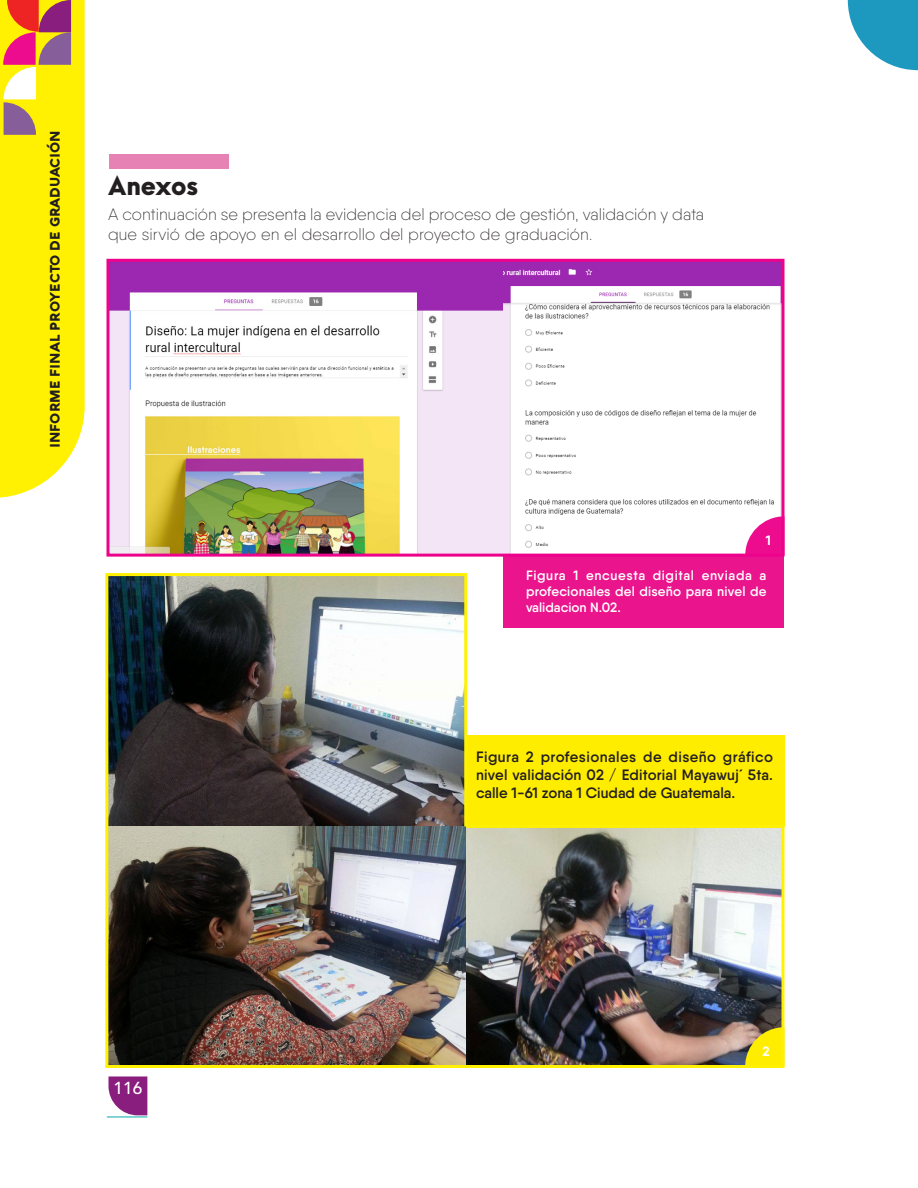
<style>
.page{position:relative;width:918px;height:1188px;background:#fff}
.page>*{position:absolute;margin:0;border:0;box-sizing:border-box;transform-origin:0 0}
.titulos_01{font:800 24px "Arca Majora 3";letter-spacing:-.01em;color:#231f20}
.t1{font:500 17.25px "Avenir LT Std";color:#fff}
.cuerpo_de_texto{font:200 16.5px/19.8px "Qanelas Soft";letter-spacing:.005em;color:#231f20}
.cuerpecitos_10_pts{font:600 15px/18px "Qanelas Soft";color:#231f20;text-align:justify}
.cuerpecitos_10_pts-2{font:600 13.5px/16.2px "Qanelas Soft";letter-spacing:.015em;color:#fff;text-align:justify}
.t2{font:900 13.5px "Aquawax";color:#231f20}
.t3{font:700 13.5px "Qanelas Soft";color:#fff}
</style>
<div class="page">
<svg style="left:108px;top:1076px;width:39px;height:39px;background:#993d91"></svg>
<hr style="left:107px;top:1116px;width:40px;height:2px;background:#5dc5c6">
<svg style="left:0;top:0;width:85px;height:498px;background:#f6df1c"></svg>
<svg style="left:848px;top:0;width:70px;height:70px"></svg>
<div style="left:503px;top:550px;width:281px;height:77px;background:#ea148d"></div>
<img style="left:110px;top:263px;width:670px;height:290px">
<div style="left:109px;top:154px;width:119px;height:15px;background:#e682b4"></div>
<svg style="left:745px;top:516px;width:35px;height:37px"></svg>
<div style="left:106px;top:259px;width:678px;height:298px;border:3px solid #ed028c"></div>
<img style="left:105px;top:573px;width:680px;height:495px">
<p class="t2" style="left:46px;top:448px;width:320px;rotate:-90deg">INFORME FINAL PROYECTO DE GRADUACIÓN</p>
<p class="titulos_01" style="left:108px;top:164px;width:91px">Anexos</p>
<p class="cuerpo_de_texto" style="left:108px;top:204px;width:598px">A continuación se presenta la evidencia del proceso de gestión, validación y data que sirvió de apoyo en el desarrollo del proyecto de graduación.</p>
<p class="t3" style="left:766px;top:532px;width:7px">1</p>
<p class="cuerpecitos_10_pts-2" style="left:526px;top:567px;width:242px">Figura 1 encuesta digital enviada a profecionales del diseño para nivel de validacion N.02.</p>
<p class="cuerpecitos_10_pts" style="left:476px;top:748px;width:298px">Figura 2 profesionales de diseño gráfico nivel validación 02 / Editorial Mayawuj´ 5ta. calle 1-61 zona 1 Ciudad de Guatemala.</p>
<p class="t1" style="left:114px;top:1078px;width:30px">116</p>
<p class="t3" style="left:762px;top:1043px;width:9px">2</p>
</div>
